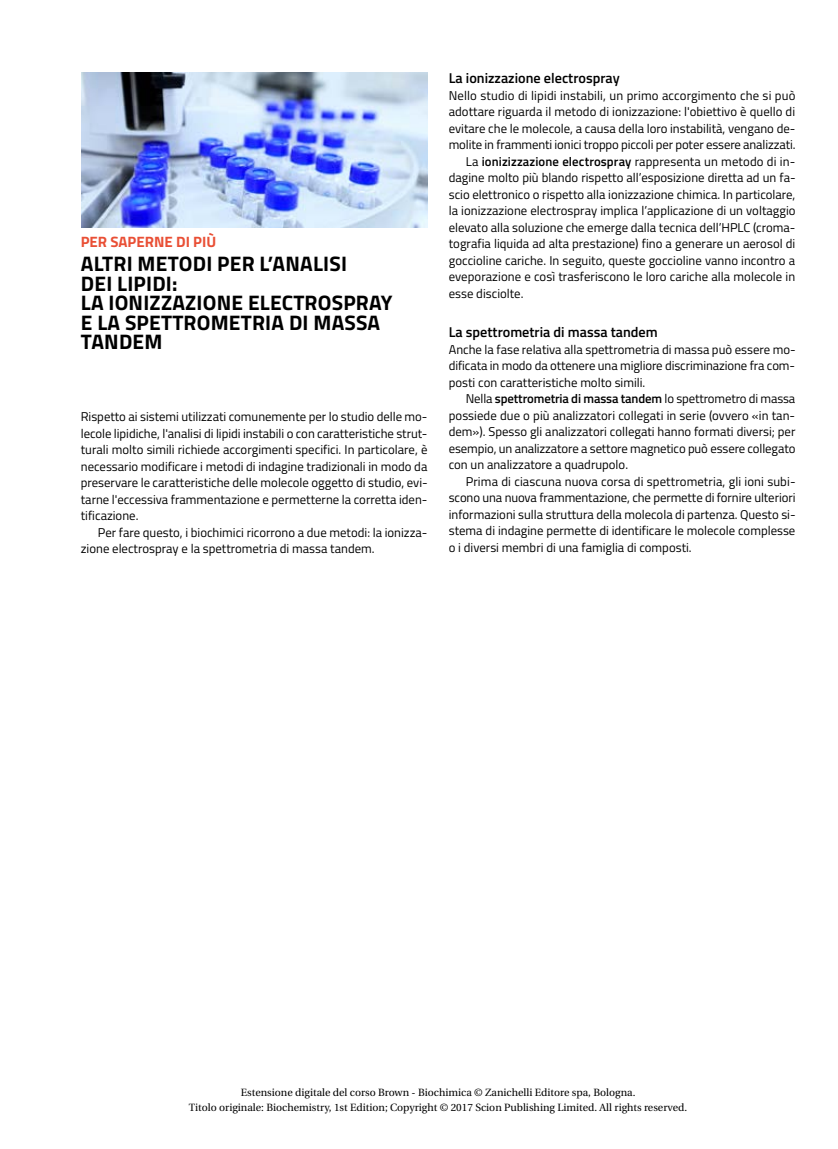
<style>
.page{position:relative;width:838px;height:1149px;background:#fff}
.page>*{position:absolute;margin:0;border:0;box-sizing:border-box;transform-origin:0 0}
.t1{font:700 21px/19.5px "Titillium";letter-spacing:.01em;color:#000}
.t2{font:700 15px "Titillium";color:#e94f35}
.t3{font:600 14.25px "Titillium";color:#000}
.t4{font:12.75px/16.5px "Titillium";color:#000;text-align:justify}
.t5{font:10.5px/15px "Utopia";color:#000;text-align:center}
.s1{font-weight:600}
</style>
<div class="page">
<img style="left:81px;top:72px;width:347px;height:156px">
<p class="t2" style="left:81px;top:230px;width:137px">PER SAPERNE DI PIÙ</p>
<h1 class="t1" style="left:81px;top:253px;width:313px">ALTRI METODI PER L’ANALISI<br>DEI LIPIDI:<br>LA IONIZZAZIONE ELECTROSPRAY<br>E LA SPETTROMETRIA DI MASSA<br>TANDEM</h1>
<p class="t4" style="left:81px;top:408px;width:348px">Rispetto ai sistemi utilizzati comunemente per lo studio delle mo&shy;lecole lipidiche, l'analisi di lipidi instabili o con caratteristiche strut&shy;turali molto simili richiede accorgimenti specifici. In particolare, è necessario modificare i metodi di indagine tradizionali in modo da preservare le caratteristiche delle molecole oggetto di studio, evi&shy;tarne l'eccessiva frammentazione e permetterne la corretta iden&shy;tificazione.</p>
<p class="t4" style="left:81px;top:523px;width:348px;text-indent:17px">Per fare questo, i biochimici ricorrono a due metodi: la ionizza&shy;zione electrospray e la spettrometria di massa tandem.</p>
<p class="t3" style="left:449px;top:68px;width:172px">La ionizzazione electrospray</p>
<p class="t4" style="left:449px;top:86px;width:348px">Nello studio di lipidi instabili, un primo accorgimento che si può</p>
<p class="t4" style="left:449px;top:103px;width:348px">adottare riguarda il metodo di ionizzazione: l'obiettivo è quello di</p>
<p class="t4" style="left:449px;top:119px;width:348px">evitare che le molecole, a causa della loro instabilità, vengano de-</p>
<p class="t4" style="left:449px;top:136px;width:348px">molite in frammenti ionici troppo piccoli per poter essere analizzati.</p>
<p class="t4" style="left:466px;top:152px;width:331px">La <span class="s1">ionizizzazione electrospray</span> rappresenta un metodo di in-</p>
<p class="t4" style="left:449px;top:169px;width:348px">dagine molto più blando rispetto all’esposizione diretta ad un fa-</p>
<p class="t4" style="left:449px;top:185px;width:348px">scio elettronico o rispetto alla ionizzazione chimica. In particolare,</p>
<p class="t4" style="left:449px;top:202px;width:348px">la ionizzazione electrospray implica l’applicazione di un voltaggio</p>
<p class="t4" style="left:449px;top:218px;width:348px">elevato alla soluzione che emerge dalla tecnica dell’HPLC (croma-</p>
<p class="t4" style="left:449px;top:235px;width:348px">tografia liquida ad alta prestazione) fino a generare un aerosol di</p>
<p class="t4" style="left:449px;top:251px;width:348px">goccioline cariche. In seguito, queste goccioline vanno incontro a</p>
<p class="t4" style="left:449px;top:268px;width:348px">eveporazione e così trasferiscono le loro cariche alla molecole in</p>
<p class="t4" style="left:449px;top:284px;width:76px">esse disciolte.</p>
<p class="t3" style="left:449px;top:321px;width:210px">La spettrometria di massa tandem</p>
<p class="t4" style="left:449px;top:340px;width:348px">Anche la fase relativa alla spettrometria di massa può essere mo&shy;dificata in modo da ottenere una migliore discriminazione fra com&shy;posti con caratteristiche molto simili.</p>
<p class="t4" style="left:449px;top:389px;width:348px;text-indent:17px">Nella <span class="s1">spettrometria di massa tandem</span> lo spettrometro di massa possiede due o più analizzatori collegati in serie (ovvero «in tan&shy;dem»). Spesso gli analizzatori collegati hanno formati diversi; per esempio, un analizzatore a settore magnetico può essere collegato con un analizzatore a quadrupolo.</p>
<p class="t4" style="left:449px;top:472px;width:348px;text-indent:17px">Prima di ciascuna nuova corsa di spettrometria, gli ioni subi&shy;scono una nuova frammentazione, che permette di fornire ulteriori informazioni sulla struttura della molecola di partenza. Questo si&shy;stema di indagine permette di identificare le molecole complesse o i diversi membri di una famiglia di composti.</p>
<p class="t5" style="left:189px;top:1085px;width:500px">Estensione digitale del corso Brown - Biochimica © Zanichelli Editore spa, Bologna.<br>Titolo originale: Biochemistry, 1st Edition; Copyright © 2017 Scion Publishing Limited. All rights reserved.</p>
</div>
